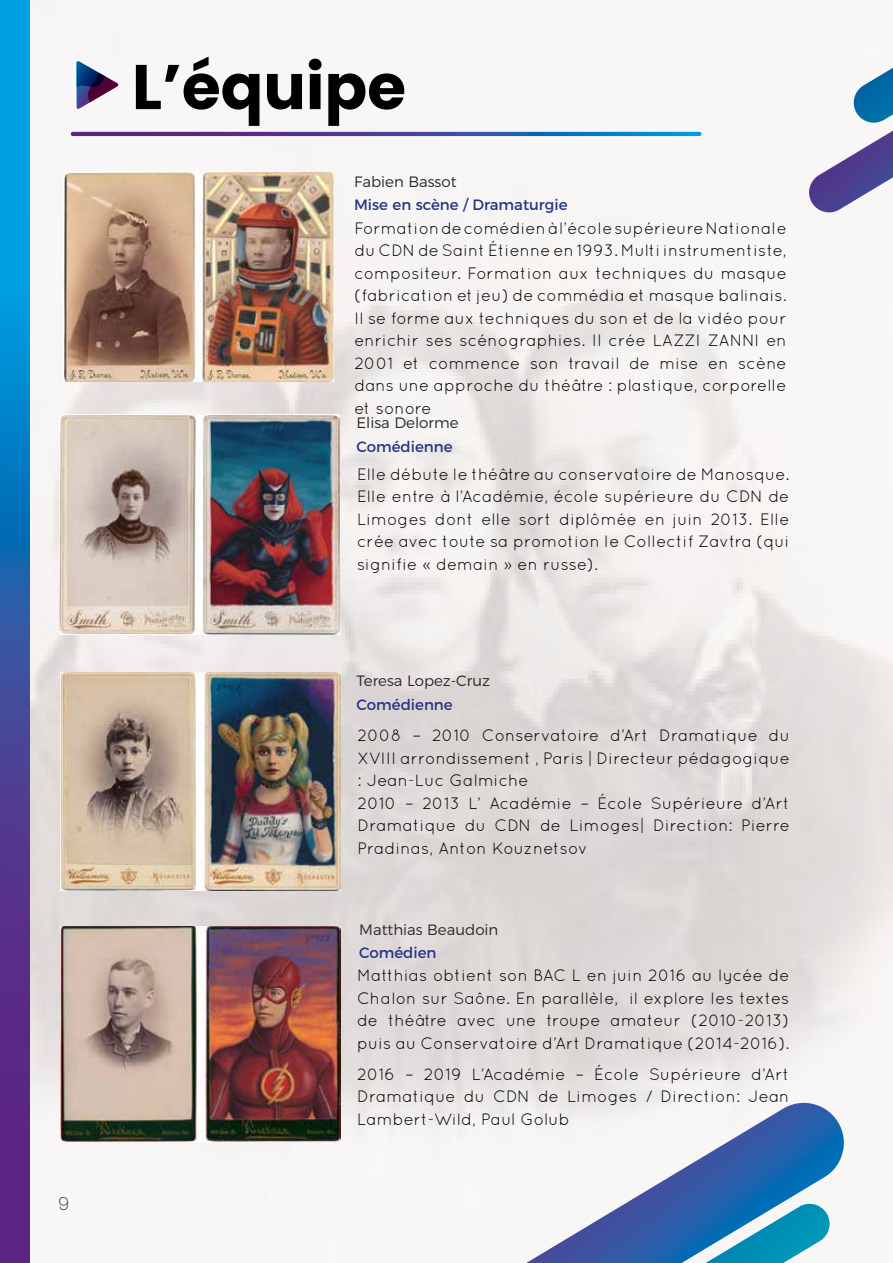
<style>
.page{position:relative;width:893px;height:1263px;background:#fff}
.page>*{position:absolute;margin:0;border:0;box-sizing:border-box;transform-origin:0 0}
.t1{font:700 63px "Poppins";color:#000}
.t2{font:200 18px "Poppins";color:#000}
.t3{font:16.5px/22.5px "Quicksand";letter-spacing:.01em;color:#000;text-align:justify}
.t4{font:300 15px "Montserrat";color:#282827}
.t5{font:15px "Montserrat";color:#283583}
</style>
<div class="page">
<img style="left:30px;top:0;width:863px;height:1238px">
<svg style="left:0;top:0;width:30px;height:1263px;background:#2c5fae"></svg>
<svg style="left:806px;top:0;width:87px;height:215px"></svg>
<svg style="left:526px;top:1103px;width:323px;height:135px"></svg>
<svg style="left:330px;top:1201px;width:502px;height:62px"></svg>
<svg style="left:73px;top:132px;width:626px;height:4px;background:#394c9e"></svg>
<img style="left:64px;top:172px;width:269px;height:210px">
<img style="left:60px;top:414px;width:279px;height:220px">
<img style="left:61px;top:672px;width:279px;height:218px">
<img style="left:61px;top:926px;width:279px;height:215px">
<svg style="left:77px;top:60px;width:43px;height:49px"></svg>
<p class="t2" style="left:58px;top:1193px;width:13px">9</p>
<h1 class="t1" style="left:132px;top:51px;width:276px">L’équipe</h1>
<p class="t4" style="left:354px;top:169px;width:104px">Fabien Bassot</p>
<p class="t5" style="left:354px;top:192px;width:215px">Mise en scène / Dramaturgie</p>
<p class="t3" style="left:354px;top:216px;width:434px">Formation de comédien à l’école supérieure Nationale du CDN de Saint Étienne en 1993. Multi instrumentiste, compositeur. Formation aux techniques du masque (fabrication et jeu) de commédia et masque balinais.<br>Il se forme aux techniques du son et de la vidéo pour enrichir ses scénographies. Il crée LAZZI ZANNI en 2001 et commence son travail de mise en scène dans une approche du théâtre : plastique, corporelle et sonore</p>
<p class="t4" style="left:356px;top:411px;width:104px">Elisa Delorme</p>
<p class="t5" style="left:356px;top:434px;width:98px">Comédienne</p>
<p class="t3" style="left:357px;top:463px;width:434px">Elle débute le théâtre au conservatoire de Manosque.<br>Elle entre à l’Académie, école supérieure du CDN de Limoges dont elle sort diplômée en juin 2013. Elle crée avec toute sa promotion le Collectif Zavtra (qui signifie « demain » en russe).</p>
<p class="t4" style="left:357px;top:669px;width:135px">Teresa Lopez-Cruz</p>
<p class="t5" style="left:357px;top:692px;width:98px">Comédienne</p>
<p class="t3" style="left:357px;top:724px;width:434px;text-align:left">2008 – 2010 Conservatoire d’Art Dramatique du XVIII arrondissement , Paris | Directeur pédagogique : Jean-Luc Galmiche<br>2010 – 2013 L’ Académie – École Supérieure d’Art Dramatique du CDN de Limoges| Direction: Pierre Pradinas, Anton Kouznetsov</p>
<p class="t4" style="left:359px;top:918px;width:141px">Matthias Beaudoin</p>
<p class="t5" style="left:359px;top:941px;width:79px">Comédien</p>
<p class="t3" style="left:357px;top:964px;width:434px">Matthias obtient son BAC L en juin 2016 au lycée de Chalon sur Saône. En parallèle, il explore les textes de théâtre avec une troupe amateur (2010-2013) puis au Conservatoire d’Art Dramatique (2014-2016).</p>
<p class="t3" style="left:357px;top:1062px;width:434px">2016 – 2019 L’Académie – École Supérieure d’Art Dramatique du CDN de Limoges / Direction: Jean Lambert-Wild, Paul Golub</p>
</div>
